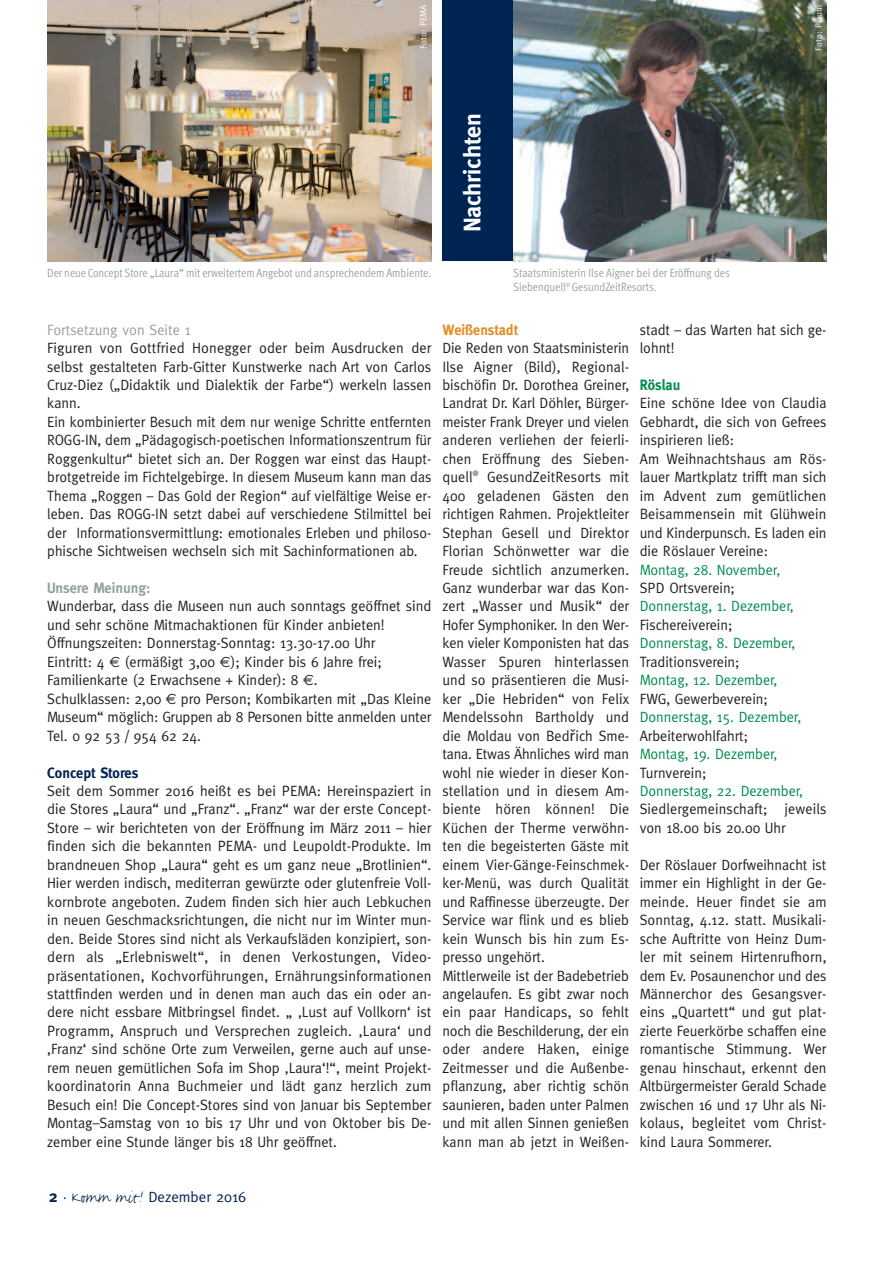
<style>
.page{position:relative;width:893px;height:1263px;background:#fff}
.page>*{position:absolute;margin:0;border:0;box-sizing:border-box;transform-origin:0 0}
.t1{font:23.85px "Meta Bold+ZILKPQ";color:#fff}
.t2{font:15px/18.5px "Meta Normal+HFBYJP";color:#231f20;scale:.96 1}
.t3{font:15px/18.5px "Meta Normal+HFBYJP";color:#231f20;scale:.95 1}
.t4{font:15px "Meta Normal+HFBYJP";color:#008c4e;scale:.95 1}
.t5{font:15px "Meta Normal+HFBYJP";color:#002451}
.t6{font:15px "Meta Normal+HFBYJP";color:#96a29c;scale:.96 1}
.t7{font:15px "Meta Bold+ZILKPQ";color:#96a29c;scale:.96 1}
.t8{font:15px "Meta Bold+ZILKPQ";color:#002451;scale:.96 1}
.t9{font:15px "Meta Bold+ZILKPQ";color:#e28e25;scale:.95 1}
.t10{font:15px "Meta Bold+ZILKPQ";color:#008c4e;scale:.95 1}
.t11{font:12px/14.4px "Meta Cond Normal Roman+TJJIZK";color:#96a29c}
.t12{font:9px "Meta Normal+HFBYJP";color:#fff}
.s1{font-family:"Euro Sans Regular+SQIYSL"}
.s2{font-family:"Lucida Grande+GJGUGL"}
.s3{font-family:"Meta Bold+ZILKPQ";font-size:16.5px}
.s4{font-size:13.5px}
.s5{font-family:"FF Justlefthand+PXNOZG";font-size:19.5px}
</style>
<div class="page">
<img style="left:47px;top:0;width:780px;height:262px">
<p class="t12" style="left:418px;top:49px;width:45px;rotate:-90deg">Foto: PEMA</p>
<p class="t12" style="left:813px;top:51px;width:47px;rotate:-90deg">Foto: Plaum</p>
<h1 class="t1" style="left:458px;top:232px;width:120px;rotate:-90deg">Nachrichten</h1>
<p class="t11" style="left:47px;top:266px;width:386px">Der neue Concept Store „Laura“ mit erweitertem Angebot und ansprechendem Ambiente.</p>
<p class="t11" style="left:513px;top:266px;width:218px">Staatsministerin Ilse Aigner bei der Eröffnung des<br>Siebenquell<sup>®</sup> GesundZeitResorts.</p>
<p class="t6" style="left:47px;top:321px;width:151px">Fortsetzung von Seite 1</p>
<p class="t2" style="left:47px;top:339px;width:402px">Figuren von Gottfried Honegger oder beim Ausdrucken der selbst gestalteten Farb-Gitter Kunstwerke nach Art von Carlos Cruz-Diez („Didaktik und Dialektik der Farbe“) werkeln lassen kann.<br>Ein kombinierter Besuch mit dem nur wenige Schritte entfernten ROGG-IN, dem „Pädagogisch-poetischen Informationszentrum für Roggenkultur“ bietet sich an. Der Roggen war einst das Haupt&shy;brotgetreide im Fichtelgebirge. In diesem Museum kann man das Thema „Roggen – Das Gold der Region“ auf vielfältige Weise er&shy;leben. Das ROGG-IN setzt dabei auf verschiedene Stilmittel bei der Informationsvermittlung: emotionales Erleben und philoso&shy;phische Sichtweisen wechseln sich mit Sachinformationen ab.</p>
<p class="t7" style="left:47px;top:579px;width:109px">Unsere Meinung:</p>
<p class="t2" style="left:47px;top:597px;width:402px">Wunderbar, dass die Museen nun auch sonntags geöffnet sind und sehr schöne Mitmachaktionen für Kinder anbieten!<br>Öffnungszeiten: Donnerstag-Sonntag: 13.30-17.00 Uhr<br>Eintritt: 4 <span class="s1">€</span> (ermäßigt 3,00 <span class="s1">€</span>); Kinder bis 6 Jahre frei; Familienkarte (2 Erwachsene + Kinder): 8 <span class="s1">€</span>.<br>Schulklassen: 2,00 <span class="s1">€</span> pro Person; Kombikarten mit „Das Kleine Museum“ möglich: Gruppen ab 8 Personen bitte anmelden unter Tel. 0 92 53 / 954 62 24.</p>
<p class="t8" style="left:47px;top:764px;width:97px">Concept Stores</p>
<p class="t2" style="left:47px;top:782px;width:402px;text-align:justify">Seit dem Sommer 2016 heißt es bei PEMA: Hereinspaziert in die Stores „Laura“ und „Franz“. „Franz“ war der erste Concept-Store – wir berichteten von der Eröffnung im März 2011 – hier finden sich die bekannten PEMA- und Leupoldt-Produkte. Im brandneuen Shop „Laura“ geht es um ganz neue „Brotlinien“.<br>Hier werden indisch, mediterran gewürzte oder glutenfreie Voll&shy;kornbrote angeboten. Zudem finden sich hier auch Lebkuchen in neuen Geschmacksrichtungen, die nicht nur im Winter mun&shy;den. Beide Stores sind nicht als Verkaufsläden konzipiert, son&shy;dern als „Erlebniswelt“, in denen Verkostungen, Video&shy;präsentationen, Kochvorführungen, Ernährungsinformationen stattfinden werden und in denen man auch das ein oder an&shy;dere nicht essbare Mitbringsel findet. „ ‚Lust auf Vollkorn‘ ist Programm, Anspruch und Versprechen zugleich. ‚Laura‘ und ‚Franz‘ sind schöne Orte zum Verweilen, gerne auch auf unse&shy;rem neuen gemütlichen Sofa im Shop ‚Laura‘!“, meint Projekt&shy;koordinatorin Anna Buchmeier und lädt ganz herzlich zum Besuch ein! Die Concept-Stores sind von Januar bis September Montag–Samstag von 10 bis 17 Uhr und von Oktober bis De&shy;zember eine Stunde länger bis 18 Uhr geöffnet.</p>
<p class="t9" style="left:442px;top:321px;width:81px">Weißenstadt</p>
<p class="t3" style="left:442px;top:339px;width:198px">Die Reden von Staatsministerin<br>Ilse Aigner (Bild), Regional&shy;bischöfin Dr. Dorothea Greiner,<br>Landrat Dr. Karl Döhler, Bürger&shy;meister Frank Dreyer und vielen anderen verliehen der feierli&shy;chen Eröffnung des Sieben&shy;quell<sup>®</sup> GesundZeitResorts mit<br>400 geladenen Gästen den richtigen Rahmen. Projektleiter<br>Stephan Gesell und Direktor<br>Florian Schönwetter war die<br>Freude sichtlich anzumerken.<br>Ganz wunderbar war das Kon&shy;zert „Wasser und Musik“ der<br>Hofer Symphoniker. In den Wer&shy;ken vieler Komponisten hat das<br>Wasser Spuren hinterlassen und so präsentieren die Musi&shy;ker „Die Hebriden“ von Felix<br>Mendelssohn Bartholdy und die Moldau von Bed<span class="s2">ř</span>ich Sme&shy;tana. Etwas Ähnliches wird man wohl nie wieder in dieser Kon&shy;stellation und in diesem Am&shy;biente hören können! Die<br>Küchen der Therme verwöhn&shy;ten die begeisterten Gäste mit einem Vier-Gänge-Feinschmek&shy;ker-Menü, was durch Qualität und Raffinesse überzeugte. Der<br>Service war flink und es blieb kein Wunsch bis hin zum Es&shy;presso ungehört.<br>Mittlerweile ist der Badebetrieb angelaufen. Es gibt zwar noch ein paar Handicaps, so fehlt noch die Beschilderung, der ein oder andere Haken, einige<br>Zeitmesser und die Außenbe&shy;pflanzung, aber richtig schön saunieren, baden unter Palmen und mit allen Sinnen genießen kann man ab jetzt in Weißen-</p>
<p class="t3" style="left:640px;top:320px;width:198px">stadt – das Warten hat sich ge&shy;lohnt!</p>
<p class="t10" style="left:640px;top:376px;width:44px">Röslau</p>
<p class="t3" style="left:640px;top:394px;width:198px">Eine schöne Idee von Claudia<br>Gebhardt, die sich von Gefrees inspirieren ließ:<br>Am Weihnachtshaus am Rös&shy;lauer Martkplatz trifft man sich im Advent zum gemütlichen<br>Beisammensein mit Glühwein und Kinderpunsch. Es laden ein die Röslauer Vereine:</p>
<p class="t4" style="left:640px;top:561px;width:149px">Montag, 28. November,</p>
<p class="t3" style="left:640px;top:579px;width:102px">SPD Ortsverein;</p>
<p class="t4" style="left:640px;top:597px;width:163px">Donnerstag, 1. Dezember,</p>
<p class="t3" style="left:640px;top:615px;width:99px">Fischereiverein;</p>
<p class="t4" style="left:640px;top:634px;width:165px">Donnerstag, 8. Dezember,</p>
<p class="t3" style="left:640px;top:652px;width:106px">Traditionsverein;</p>
<p class="t4" style="left:640px;top:671px;width:146px">Montag, 12. Dezember,</p>
<p class="t3" style="left:640px;top:689px;width:136px">FWG, Gewerbeverein;</p>
<p class="t4" style="left:640px;top:708px;width:171px">Donnerstag, 15. Dezember,</p>
<p class="t3" style="left:640px;top:726px;width:116px">Arbeiterwohlfahrt;</p>
<p class="t4" style="left:640px;top:745px;width:146px">Montag, 19. Dezember,</p>
<p class="t3" style="left:640px;top:763px;width:72px">Turnverein;</p>
<p class="t4" style="left:640px;top:782px;width:173px">Donnerstag, 22. Dezember,</p>
<p class="t3" style="left:640px;top:800px;width:198px">Siedlergemeinschaft; jeweils von 18.00 bis 20.00 Uhr</p>
<p class="t3" style="left:640px;top:855px;width:198px;text-align:justify">Der Röslauer Dorfweihnacht ist immer ein Highlight in der Ge&shy;meinde. Heuer findet sie am Sonntag, 4.12. statt. Musikali&shy;sche Auftritte von Heinz Dum&shy;ler mit seinem Hirtenrufhorn, dem Ev. Posaunenchor und des Männerchor des Gesangsver&shy;eins „Quartett“ und gut plat&shy;zierte Feuerkörbe schaffen eine romantische Stimmung. Wer genau hinschaut, erkennt den Altbürgermeister Gerald Schade zwischen 16 und 17 Uhr als Ni&shy;kolaus, begleitet vom Christ&shy;kind Laura Sommerer.</p>
<p class="t5" style="left:49px;top:1188px;width:199px"><span class="s3">2</span> <span class="s4">·</span> <span class="s5">Komm mit!</span> Dezember 2016</p>
</div>
